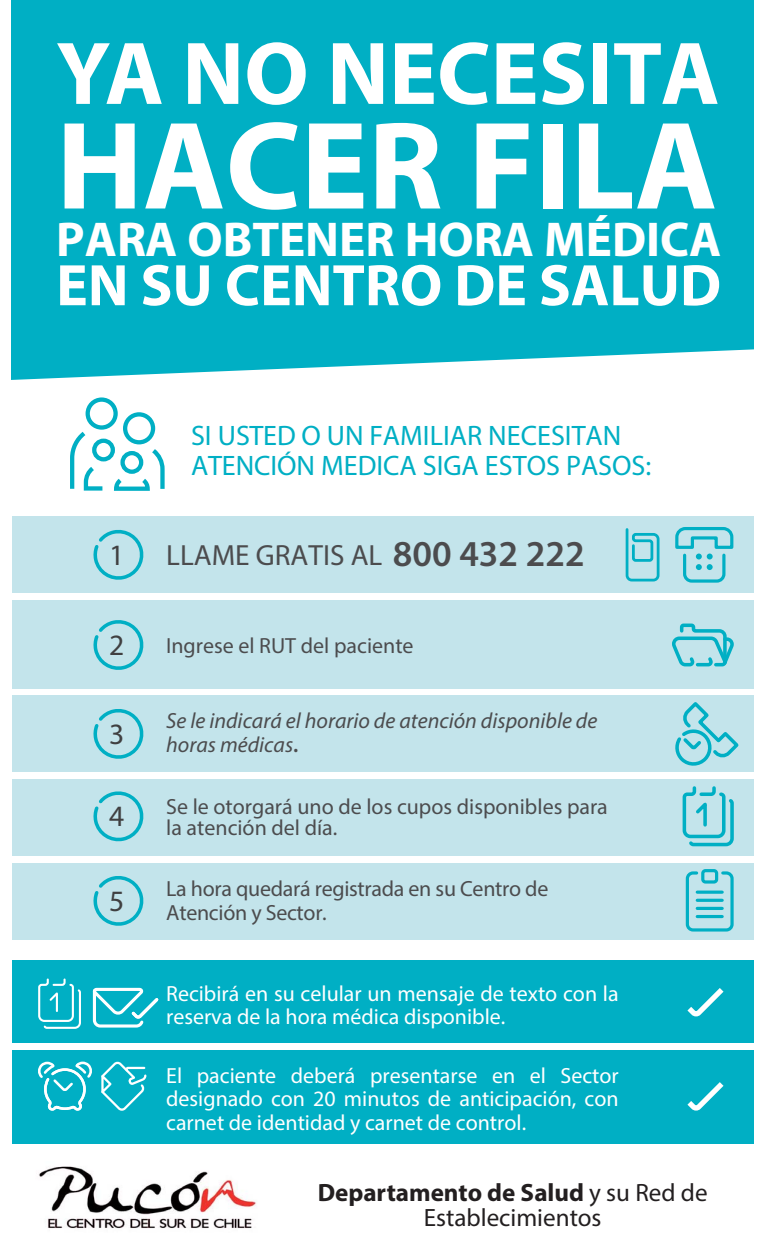
<style>
.page{position:relative;width:765px;height:1260px;background:#fff}
.page>*{position:absolute;margin:0;border:0;box-sizing:border-box;transform-origin:0 0}
.t1{font:700 126px "Myriad Pro";color:#fff}
.t2{font:700 90px "Myriad Pro";color:#fff}
.t3{font:700 59.12px "Myriad Pro";color:#fff}
.t4{font:700 49.12px "Myriad Pro";color:#fff}
.t5{font:700 29.62px "Helvetica Neue";color:#404041}
.t6{font:29.25px "Myriad Pro";color:#4c4c4e}
.t7{font:28.25px/29.9px "Myriad Pro";color:#00afc4}
.t8{font:25.12px/25.1px "Myriad Pro";color:#231f20;text-align:center}
.t9{font:22px/23.5px "Myriad Pro";color:#fff}
.t10{font:22px/23.5px "Myriad Pro";color:#4c4c4e}
.t11{font:italic 22px/23.5px "Myriad Pro";color:#4c4c4e}
.s1{font-weight:600;font-size:36.62px}
.s2{font-weight:600;font-style:normal}
.s3{font-weight:700}
</style>
<div class="page">
<div style="left:12px;top:863px;width:741px;height:77px;background:#c3e4eb"></div>
<div style="left:686px;top:871px;width:48px;height:61px;border:3px solid #00afc4;border-radius:6px"></div>
<hr style="left:697px;top:915px;width:25px;height:3px;background:#00afc4">
<hr style="left:697px;top:907px;width:25px;height:3px;background:#00afc4">
<hr style="left:697px;top:891px;width:25px;height:3px;background:#00afc4">
<hr style="left:697px;top:899px;width:25px;height:3px;background:#00afc4">
<div style="left:701px;top:869px;width:17px;height:15px;border:3px solid #00afc4;border-radius:3px"></div>
<div style="left:12px;top:961px;width:741px;height:82px;background:#00afc4"></div>
<div style="left:123px;top:412px;width:32px;height:32px;border:4px solid #00afc4;border-radius:50%"></div>
<div style="left:86px;top:397px;width:32px;height:33px;border:4px solid #00afc4;border-radius:50%"></div>
<svg style="left:70px;top:427px;width:95px;height:64px"></svg>
<div style="left:92px;top:439px;width:23px;height:22px;border:4px solid #00afc4;border-radius:50%"></div>
<div style="left:120px;top:451px;width:23px;height:23px;border:4px solid #00afc4;border-radius:50%"></div>
<div style="left:12px;top:696px;width:741px;height:76px;background:#c3e4eb"></div>
<svg style="left:93px;top:709px;width:51px;height:50px"></svg>
<svg style="left:675px;top:702px;width:64px;height:64px"></svg>
<div style="left:12px;top:779px;width:741px;height:77px;background:#c3e4eb"></div>
<svg style="left:93px;top:791px;width:51px;height:51px"></svg>
<svg style="left:93px;top:876px;width:51px;height:50px"></svg>
<svg style="left:682px;top:786px;width:52px;height:61px"></svg>
<svg style="left:38px;top:978px;width:43px;height:51px"></svg>
<svg style="left:92px;top:987px;width:67px;height:41px"></svg>
<div style="left:12px;top:1050px;width:741px;height:94px;background:#00afc4"></div>
<svg style="left:38px;top:1061px;width:54px;height:50px"></svg>
<svg style="left:101px;top:1061px;width:46px;height:50px"></svg>
<div style="left:12px;top:600px;width:741px;height:88px;background:#c3e4eb"></div>
<svg style="left:93px;top:620px;width:51px;height:50px"></svg>
<svg style="left:672px;top:623px;width:62px;height:44px"></svg>
<svg style="left:687px;top:988px;width:37px;height:29px"></svg>
<svg style="left:687px;top:1082px;width:37px;height:29px"></svg>
<div style="left:12px;top:516px;width:741px;height:76px;background:#c3e4eb"></div>
<svg style="left:93px;top:529px;width:51px;height:51px"></svg>
<svg style="left:625px;top:528px;width:35px;height:54px"></svg>
<svg style="left:675px;top:527px;width:59px;height:56px"></svg>
<div style="left:12px;top:0;width:741px;height:380px;background:#00afc4"></div>
<img style="left:39px;top:1166px;width:217px;height:63px">
<h2 class="t2" style="left:56px;top:20px;width:665px">YA NO NECESITA</h2>
<h1 class="t1" style="left:56px;top:91px;width:663px">HACER FILA</h1>
<h3 class="t4" style="left:56px;top:210px;width:667px">PARA OBTENER HORA MÉDICA</h3>
<h3 class="t3" style="left:56px;top:250px;width:666px">EN SU CENTRO DE SALUD</h3>
<p class="t7" style="left:191px;top:422px;width:462px">SI USTED O UN FAMILIAR NECESITAN<br>ATENCIÓN MEDICA SIGA ESTOS PASOS:</p>
<h3 class="t5" style="left:109px;top:544px;width:17px">1</h3>
<h3 class="t6" style="left:166px;top:544px;width:420px">LLAME GRATIS AL <span class="s1">800 432 222</span></h3>
<h3 class="t5" style="left:109px;top:634px;width:17px">2</h3>
<p class="t10" style="left:166px;top:635px;width:249px">Ingrese el RUT del paciente</p>
<h3 class="t5" style="left:109px;top:723px;width:17px">3</h3>
<p class="t11" style="left:166px;top:709px;width:433px">Se le indicará el horario de atención disponible de horas médicas<span class="s2">.</span></p>
<h3 class="t5" style="left:109px;top:805px;width:17px">4</h3>
<h3 class="t5" style="left:109px;top:890px;width:17px">5</h3>
<p class="t10" style="left:166px;top:798px;width:443px;line-height:20.9px">Se le otorgará uno de los cupos disponibles para la atención del día.</p>
<p class="t10" style="left:166px;top:879px;width:384px">La hora quedará registrada en su Centro de<br>Atención y Sector.</p>
<p class="t9" style="left:166px;top:983px;width:454px">Recibirá en su celular un mensaje de texto con la reserva de la hora médica disponible.</p>
<p class="t9" style="left:166px;top:1065px;width:454px;text-align:justify">El paciente deberá presentarse en el Sector designado con 20 minutos de anticipación, con carnet de identidad y carnet de control.</p>
<p class="t8" style="left:318px;top:1181px;width:391px"><span class="s3">Departamento de Salud</span> y su Red de<br>Establecimientos</p>
</div>
